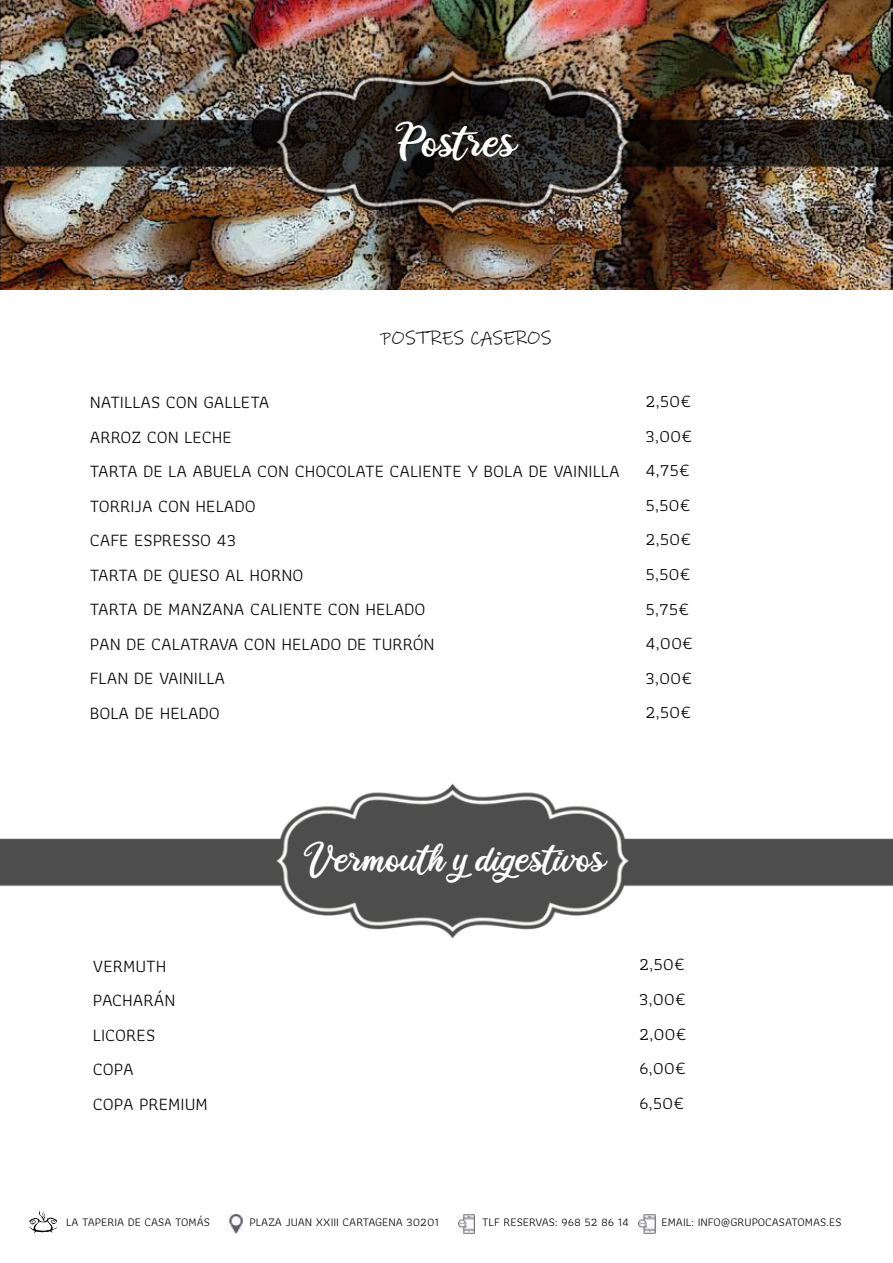
<style>
.page{position:relative;width:893px;height:1263px;background:#fff}
.page>*{position:absolute;margin:0;border:0;box-sizing:border-box;transform-origin:0 0}
.t1{font:48px "Ballet Harmony";color:#fff}
.t2{font:42px "Ballet Harmony";color:#fff}
.t3{font:19.5px "Ink Free";color:#0b080d}
.t4{font:18px/34.5px "Athiti";color:#0b080d}
.t5{font:12px "Athiti";color:#0b080d}
</style>
<div class="page">
<img style="left:0;top:0;width:893px;height:290px">
<img style="left:229px;top:1214px;width:14px;height:19px">
<img style="left:639px;top:1214px;width:17px;height:19px">
<img style="left:458px;top:1215px;width:17px;height:18px">
<svg style="left:29px;top:1210px;width:28px;height:23px"></svg>
<img style="left:0;top:46px;width:892px;height:175px">
<img style="left:0;top:783px;width:892px;height:156px">
<h1 class="t1" style="left:400px;top:121px;width:119px">Post res</h1>
<p class="t3" style="left:380px;top:325px;width:173px">POSTRES CASEROS</p>
<p class="t4" style="left:90px;top:385px;width:532px">NATILLAS CON GALLETA<br>ARROZ CON LECHE<br>TARTA DE LA ABUELA CON CHOCOLATE CALIENTE Y BOLA DE VAINILLA<br>TORRIJA CON HELADO<br>CAFE ESPRESSO 43<br>TARTA DE QUESO AL HORNO<br>TARTA DE MANZANA CALIENTE CON HELADO<br>PAN DE CALATRAVA CON HELADO DE TURRÓN<br>FLAN DE VAINILLA<br>BOLA DE HELADO</p>
<p class="t4" style="left:645px;top:384px;width:49px">2,50€<br>3,00€<br>4,75€<br>5,50€<br>2,50€<br>5,50€<br>5,75€<br>4,00€<br>3,00€<br>2,50€</p>
<p class="t4" style="left:93px;top:949px;width:116px">VERMUTH<br>PACHARÁN<br>LICORES<br>COPA<br>COPA PREMIUM</p>
<h2 class="t2" style="left:304px;top:841px;width:304px">Vermouth y digestivos</h2>
<p class="t4" style="left:639px;top:947px;width:49px;text-align:justify">2,50€ 3,00€ 2,00€ 6,00€ 6,50€</p>
<p class="t5" style="left:66px;top:1213px;width:145px">LA TAPERIA DE CASA TOMÁS</p>
<p class="t5" style="left:250px;top:1213px;width:191px">PLAZA JUAN XXIII CARTAGENA 30201</p>
<p class="t5" style="left:482px;top:1213px;width:148px">TLF RESERVAS: 968 52 86 14</p>
<p class="t5" style="left:662px;top:1213px;width:182px">EMAIL: INFO@GRUPOCASATOMAS.ES</p>
</div>
